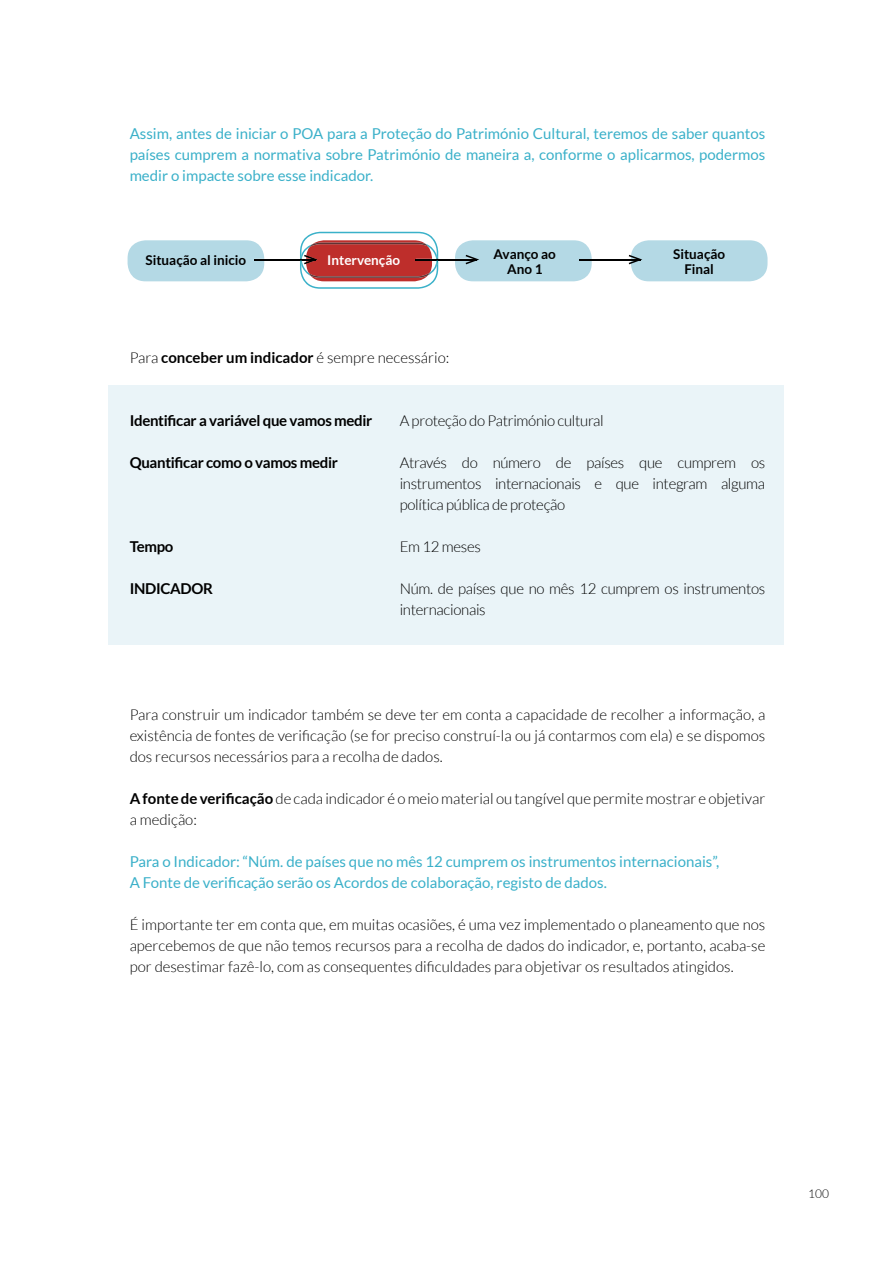
<style>
.page{position:relative;width:893px;height:1263px;background:#fff}
.page>*{position:absolute;margin:0;border:0;box-sizing:border-box;transform-origin:0 0}
.t1{font:300 15px/21px "Lato";color:#000;text-align:justify}
.t2{font:15px/21px "Lato";color:#3ab0c9;text-align:justify}
.t3{font:300 15px/21px "Lato";letter-spacing:-.02em;color:#000}
.t4{font:700 15px "Lato";letter-spacing:-.02em;color:#000}
.t5{font:700 13.5px/15px "Lato";color:#000;text-align:center}
.t6{font:700 13.5px "Lato";color:#fff}
.t7{font:300 12px "Lato";color:#000}
.s1{font-weight:700}
</style>
<div class="page">
<div style="left:108px;top:385px;width:675px;height:259px;background:#eaf4f8"></div>
<svg style="left:128px;top:240px;width:136px;height:41px;background:#b7dae5"></svg>
<div style="left:631px;top:240px;width:136px;height:41px;background:#b4d9e5;border-radius:18px"></div>
<hr style="left:254px;top:259px;width:61px;height:1px;background:#000">
<hr style="left:416px;top:259px;width:61px;height:1px;background:#000">
<svg style="left:455px;top:240px;width:137px;height:41px;background:#b5d7e2"></svg>
<hr style="left:579px;top:259px;width:61px;height:1px;background:#000">
<svg style="left:629px;top:255px;width:13px;height:9px"></svg>
<svg style="left:300px;top:232px;width:139px;height:57px"></svg>
<p class="t2" style="left:130px;top:123px;width:637px">Assim, antes de iniciar o POA para a Proteção do Património Cultural, teremos de saber quantos países cumprem a normativa sobre Património de maneira a, conforme o aplicarmos, podermos medir o impacte sobre esse indicador.</p>
<p class="t5" style="left:146px;top:252px;width:102px">Situação al inicio</p>
<p class="t6" style="left:327px;top:252px;width:74px">Intervenção</p>
<p class="t5" style="left:494px;top:247px;width:64px">Avanço ao<br>Ano 1</p>
<p class="t5" style="left:673px;top:247px;width:54px">Situação<br>Final</p>
<p class="t1" style="left:130px;top:347px;width:321px">Para <span class="s1">conceber um indicador</span> é sempre necessário:</p>
<p class="t4" style="left:130px;top:412px;width:244px">Identificar a variável que vamos medir</p>
<p class="t3" style="left:400px;top:410px;width:206px">A proteção do Património cultural</p>
<p class="t4" style="left:130px;top:454px;width:210px">Quantificar como o vamos medir</p>
<p class="t1" style="left:400px;top:452px;width:367px">Através do número de países que cumprem os instrumentos internacionais e que integram alguma política pública de proteção</p>
<p class="t4" style="left:130px;top:538px;width:45px">Tempo</p>
<p class="t3" style="left:400px;top:536px;width:83px">Em 12 meses</p>
<p class="t4" style="left:130px;top:580px;width:85px">INDICADOR</p>
<p class="t3" style="left:400px;top:578px;width:367px">Núm. de países que no mês 12 cumprem os instrumentos internacionais</p>
<p class="t1" style="left:130px;top:704px;width:637px">Para construir um indicador também se deve ter em conta a capacidade de recolher a informação, a existência de fontes de verificação (se for preciso construí-la ou já contarmos com ela) e se dispomos dos recursos necessários para a recolha de dados.</p>
<p class="t1" style="left:130px;top:788px;width:637px"><span class="s1">A fonte de verificação</span> de cada indicador é o meio material ou tangível que permite mostrar e objetivar a medição:</p>
<p class="t2" style="left:130px;top:851px;width:591px">Para o Indicador: “Núm. de países que no mês 12 cumprem os instrumentos internacionais”,<br>A Fonte de verificação serão os Acordos de colaboração, registo de dados.</p>
<p class="t1" style="left:130px;top:914px;width:637px">É importante ter em conta que, em muitas ocasiões, é uma vez implementado o planeamento que nos apercebemos de que não temos recursos para a recolha de dados do indicador, e, portanto, acaba-se por desestimar fazê-lo, com as consequentes dificuldades para objetivar os resultados atingidos.</p>
<p class="t7" style="left:808px;top:1188px;width:22px">100</p>
</div>
